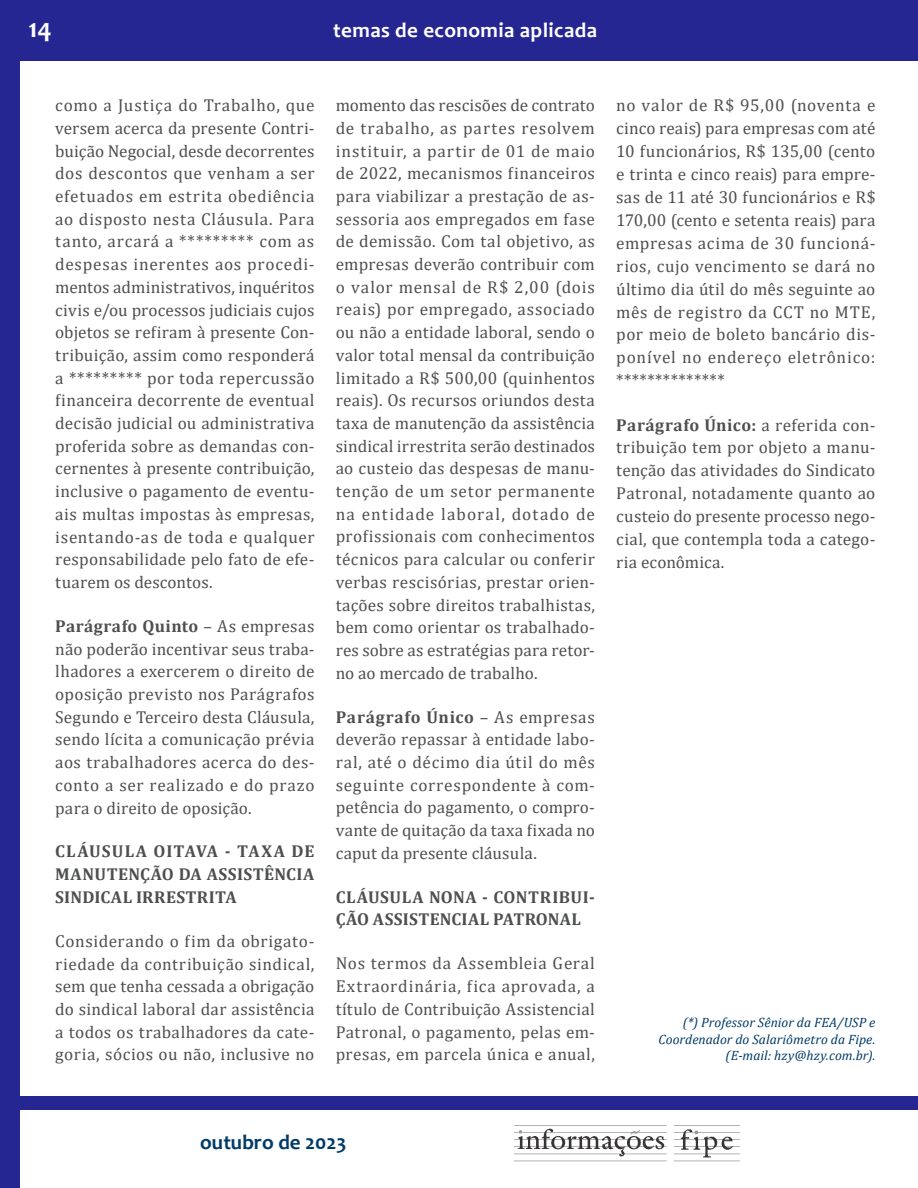
<style>
.page{position:relative;width:918px;height:1188px;background:#fff}
.page>*{position:absolute;margin:0;border:0;box-sizing:border-box;transform-origin:0 0}
.t1{font:700 27px "Candara";color:#fff}
.t2{font:700 21px "Candara";letter-spacing:.02em;color:#fff}
.t3{font:700 21px "Candara";color:#003b68}
.t4{font:17.25px/22.6px "Cambria";letter-spacing:.015em;color:#4e4f50;text-align:justify}
.t5{font:700 17.25px/22.6px "Cambria";letter-spacing:.02em;color:#4e4f50;text-align:justify}
.t6{font:italic 13.5px/17px "Cambria";letter-spacing:.005em;color:#003b68;text-align:right}
.s1{font-weight:700}
</style>
<div class="page">
<div style="left:0;top:0;width:20px;height:1188px;background:#262693"></div>
<div style="left:0;top:0;width:918px;height:61px;background:#262693"></div>
<div style="left:15px;top:1097px;width:903px;height:13px;background:#262693"></div>
<img style="left:514px;top:1125px;width:225px;height:37px">
<h1 class="t1" style="left:29px;top:12px;width:25px">14</h1>
<p class="t2" style="left:333px;top:17px;width:265px">temas de economia aplicada</p>
<p class="t4" style="left:55px;top:94px;width:261px">como a Justiça do Trabalho, que versem acerca da presente Contri&shy;buição Negocial, desde decorrentes dos descontos que venham a ser efetuados em estrita obediência ao disposto nesta Cláusula. Para tanto, arcará a ********* com as despesas inerentes aos procedi&shy;mentos administrativos, inquéritos civis e/ou processos judiciais cujos objetos se refiram à presente Con&shy;tribuição, assim como responderá a ********* por toda repercussão financeira decorrente de eventual decisão judicial ou administrativa proferida sobre as demandas con&shy;cernentes à presente contribuição, inclusive o pagamento de eventu&shy;ais multas impostas às empresas, isentando-as de toda e qualquer responsabilidade pelo fato de efe&shy;tuarem os descontos.</p>
<p class="t4" style="left:55px;top:615px;width:261px"><span class="s1">Parágrafo Quinto</span> – As empresas não poderão incentivar seus traba&shy;lhadores a exercerem o direito de oposição previsto nos Parágrafos Segundo e Terceiro desta Cláusula, sendo lícita a comunicação prévia aos trabalhadores acerca do des&shy;conto a ser realizado e do prazo para o direito de oposição.</p>
<p class="t5" style="left:55px;top:840px;width:261px">CLÁUSULA OITAVA - TAXA DE MANUTENÇÃO DA ASSISTÊNCIA SINDICAL IRRESTRITA</p>
<p class="t4" style="left:55px;top:930px;width:261px">Considerando o fim da obrigato&shy;riedade da contribuição sindical, sem que tenha cessada a obrigação do sindical laboral dar assistência a todos os trabalhadores da cate&shy;goria, sócios ou não, inclusive no</p>
<p class="t4" style="left:336px;top:94px;width:261px">momento das rescisões de contrato de trabalho, as partes resolvem instituir, a partir de 01 de maio de 2022, mecanismos financeiros para viabilizar a prestação de as&shy;sessoria aos empregados em fase de demissão. Com tal objetivo, as empresas deverão contribuir com o valor mensal de R$ 2,00 (dois reais) por empregado, associado ou não a entidade laboral, sendo o valor total mensal da contribuição limitado a R$ 500,00 (quinhentos reais). Os recursos oriundos desta taxa de manutenção da assistência sindical irrestrita serão destinados ao custeio das despesas de manu&shy;tenção de um setor permanente na entidade laboral, dotado de profissionais com conhecimentos técnicos para calcular ou conferir verbas rescisórias, prestar orien&shy;tações sobre direitos trabalhistas, bem como orientar os trabalhado&shy;res sobre as estratégias para retor&shy;no ao mercado de trabalho.</p>
<p class="t4" style="left:336px;top:705px;width:261px"><span class="s1">Parágrafo Único</span> – As empresas deverão repassar à entidade labo&shy;ral, até o décimo dia útil do mês seguinte correspondente à com&shy;petência do pagamento, o compro&shy;vante de quitação da taxa fixada no caput da presente cláusula.</p>
<p class="t5" style="left:336px;top:885px;width:261px">CLÁUSULA NONA - CONTRIBUI-<br>ÇÃO ASSISTENCIAL PATRONAL</p>
<p class="t4" style="left:336px;top:952px;width:261px">Nos termos da Assembleia Geral Extraordinária, fica aprovada, a título de Contribuição Assistencial Patronal, o pagamento, pelas em&shy;presas, em parcela única e anual,</p>
<p class="t4" style="left:616px;top:94px;width:261px">no valor de R$ 95,00 (noventa e cinco reais) para empresas com até 10 funcionários, R$ 135,00 (cento e trinta e cinco reais) para empre&shy;sas de 11 até 30 funcionários e R$ 170,00 (cento e setenta reais) para empresas acima de 30 funcioná&shy;rios, cujo vencimento se dará no último dia útil do mês seguinte ao mês de registro da CCT no MTE, por meio de boleto bancário dis&shy;ponível no endereço eletrônico: **************</p>
<p class="t4" style="left:616px;top:413px;width:261px"><span class="s1">Parágrafo Único:</span> a referida con&shy;tribuição tem por objeto a manu&shy;tenção das atividades do Sindicato Patronal, notadamente quanto ao custeio do presente processo nego&shy;cial, que contempla toda a catego&shy;ria econômica.</p>
<p class="t6" style="left:658px;top:1013px;width:219px">(*) Professor Sênior da FEA/USP e<br>Coordenador do Salariômetro da Fipe. (E-mail: hzy@hzy.com.br).</p>
<p class="t3" style="left:200px;top:1129px;width:148px">outubro de 2023</p>
</div>
